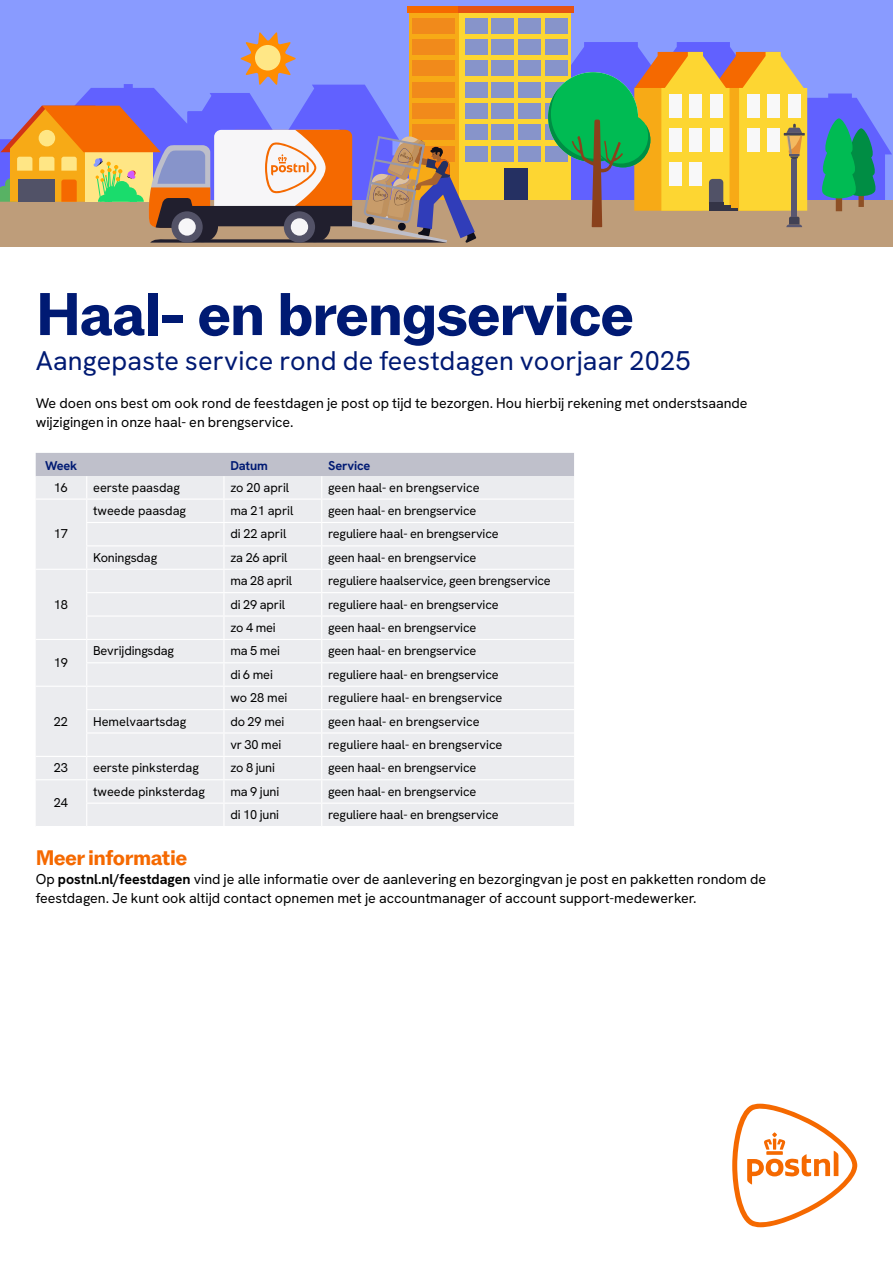
<style>
.page{position:relative;width:893px;height:1263px;background:#fff}
.page>*{position:absolute;margin:0;border:0;box-sizing:border-box;transform-origin:0 0}
.t1{font:700 60px "ABCROM";letter-spacing:-.025em;color:#001a73}
.t2{font:27px "Hanken Grotesk";letter-spacing:.01em;color:#001a73}
.t3{font:700 21px "ABCROM";letter-spacing:-.025em;color:#f56900}
.t4{font:14.25px/19.2px "Hanken Grotesk";color:#000}
.t5{font:12.75px "Hanken Grotesk";letter-spacing:-.01em;color:#000}
.t6{font:700 12.75px "Hanken Grotesk";letter-spacing:-.01em;color:#001a73}
.s1{font-weight:700}
</style>
<div class="page">
<svg style="left:732px;top:1104px;width:125px;height:123px"></svg>
<div style="left:0;top:1px;width:893px;height:200px;background:#899bff"></div>
<svg style="left:41px;top:42px;width:851px;height:159px"></svg>
<div style="left:409px;top:13px;width:50px;height:188px;background:#f7aa16"></div>
<div style="left:459px;top:13px;width:112px;height:188px;background:#fdd632"></div>
<div style="left:412px;top:18px;width:42px;height:16px;background:#f18a1b"></div>
<div style="left:412px;top:39px;width:42px;height:16px;background:#f18a1b"></div>
<div style="left:412px;top:61px;width:42px;height:15px;background:#f18a1b"></div>
<div style="left:412px;top:82px;width:42px;height:16px;background:#f18a1b"></div>
<div style="left:412px;top:103px;width:42px;height:16px;background:#f18a1b"></div>
<div style="left:492px;top:18px;width:22px;height:16px;background:#8794ca"></div>
<div style="left:465px;top:18px;width:22px;height:16px;background:#8794ca"></div>
<div style="left:545px;top:39px;width:22px;height:16px;background:#8794ca"></div>
<div style="left:518px;top:39px;width:23px;height:16px;background:#8794ca"></div>
<div style="left:545px;top:18px;width:22px;height:16px;background:#8794ca"></div>
<div style="left:518px;top:18px;width:23px;height:16px;background:#8794ca"></div>
<div style="left:492px;top:39px;width:22px;height:16px;background:#8794ca"></div>
<div style="left:465px;top:39px;width:22px;height:16px;background:#8794ca"></div>
<div style="left:545px;top:61px;width:22px;height:15px;background:#8794ca"></div>
<div style="left:518px;top:61px;width:23px;height:15px;background:#8794ca"></div>
<div style="left:492px;top:61px;width:22px;height:15px;background:#8794ca"></div>
<div style="left:465px;top:61px;width:22px;height:15px;background:#8794ca"></div>
<div style="left:545px;top:82px;width:22px;height:16px;background:#8794ca"></div>
<div style="left:518px;top:82px;width:23px;height:16px;background:#8794ca"></div>
<div style="left:492px;top:82px;width:22px;height:16px;background:#8794ca"></div>
<div style="left:465px;top:82px;width:22px;height:16px;background:#8794ca"></div>
<div style="left:545px;top:103px;width:22px;height:16px;background:#8794ca"></div>
<div style="left:518px;top:103px;width:23px;height:16px;background:#8794ca"></div>
<div style="left:492px;top:103px;width:22px;height:16px;background:#8794ca"></div>
<div style="left:465px;top:103px;width:22px;height:16px;background:#8794ca"></div>
<div style="left:545px;top:125px;width:22px;height:15px;background:#8794ca"></div>
<div style="left:518px;top:125px;width:23px;height:15px;background:#8794ca"></div>
<div style="left:492px;top:125px;width:22px;height:15px;background:#8794ca"></div>
<div style="left:465px;top:125px;width:22px;height:15px;background:#8794ca"></div>
<div style="left:545px;top:146px;width:22px;height:16px;background:#8794ca"></div>
<div style="left:518px;top:146px;width:23px;height:16px;background:#8794ca"></div>
<div style="left:492px;top:146px;width:22px;height:16px;background:#8794ca"></div>
<div style="left:465px;top:146px;width:22px;height:16px;background:#8794ca"></div>
<div style="left:457px;top:7px;width:117px;height:6px;background:#e55312"></div>
<div style="left:407px;top:7px;width:50px;height:6px;background:#f56900"></div>
<div style="left:504px;top:169px;width:24px;height:32px;background:#253062"></div>
<div style="left:0;top:201px;width:893px;height:46px;background:#be9d7a"></div>
<svg style="left:240px;top:32px;width:56px;height:53px"></svg>
<div style="left:255px;top:45px;width:26px;height:26px;background:#ffe786;border-radius:50%"></div>
<svg style="left:548px;top:52px;width:259px;height:175px"></svg>
<svg style="left:821px;top:118px;width:55px;height:93px"></svg>
<svg style="left:0;top:106px;width:476px;height:137px"></svg>
<svg style="left:36px;top:453px;width:538px;height:373px"></svg>
<h1 class="t1" style="left:36px;top:279px;width:600px">Haal- en brengservice</h1>
<h2 class="t2" style="left:36px;top:343px;width:656px">Aangepaste service rond de feestdagen voorjaar 2025</h2>
<p class="t4" style="left:36px;top:393px;width:713px">We doen ons best om ook rond de feestdagen je post op tijd te bezorgen. Hou hierbij rekening met onderstsaande wijzigingen in onze haal- en brengservice.</p>
<p class="t6" style="left:45px;top:457px;width:34px">Week</p>
<p class="t6" style="left:230px;top:457px;width:39px">Datum</p>
<p class="t6" style="left:328px;top:457px;width:44px">Service</p>
<p class="t5" style="left:54px;top:479px;width:16px">16</p>
<p class="t5" style="left:93px;top:479px;width:88px">eerste paasdag</p>
<p class="t5" style="left:230px;top:479px;width:60px">zo 20 april</p>
<p class="t5" style="left:328px;top:479px;width:153px">geen haal- en brengservice</p>
<p class="t5" style="left:54px;top:526px;width:16px">17</p>
<p class="t5" style="left:93px;top:502px;width:95px">tweede paasdag</p>
<p class="t5" style="left:230px;top:502px;width:65px">ma 21 april</p>
<p class="t5" style="left:328px;top:502px;width:150px">geen haal- en brengservice</p>
<p class="t5" style="left:230px;top:526px;width:58px">di 22 april</p>
<p class="t5" style="left:328px;top:526px;width:172px">reguliere haal- en brengservice</p>
<p class="t5" style="left:93px;top:549px;width:66px">Koningsdag</p>
<p class="t5" style="left:230px;top:549px;width:59px">za 26 april</p>
<p class="t5" style="left:328px;top:549px;width:150px">geen haal- en brengservice</p>
<p class="t5" style="left:54px;top:596px;width:16px">18</p>
<p class="t5" style="left:54px;top:654px;width:16px">19</p>
<p class="t5" style="left:54px;top:713px;width:16px">22</p>
<p class="t5" style="left:230px;top:572px;width:63px">ma 28 april</p>
<p class="t5" style="left:328px;top:572px;width:224px">reguliere haalservice, geen brengservice</p>
<p class="t5" style="left:230px;top:596px;width:56px">di 29 april</p>
<p class="t5" style="left:328px;top:596px;width:172px">reguliere haal- en brengservice</p>
<p class="t5" style="left:230px;top:619px;width:47px">zo 4 mei</p>
<p class="t5" style="left:328px;top:619px;width:150px">geen haal- en brengservice</p>
<p class="t5" style="left:93px;top:643px;width:83px">Bevrijdingsdag</p>
<p class="t5" style="left:230px;top:643px;width:51px">ma 5 mei</p>
<p class="t5" style="left:328px;top:643px;width:150px">geen haal- en brengservice</p>
<p class="t5" style="left:230px;top:666px;width:44px">di 6 mei</p>
<p class="t5" style="left:328px;top:666px;width:172px">reguliere haal- en brengservice</p>
<p class="t5" style="left:230px;top:689px;width:59px">wo 28 mei</p>
<p class="t5" style="left:328px;top:689px;width:176px">reguliere haal- en brengservice</p>
<p class="t5" style="left:93px;top:713px;width:95px">Hemelvaartsdag</p>
<p class="t5" style="left:230px;top:713px;width:56px">do 29 mei</p>
<p class="t5" style="left:328px;top:713px;width:153px">geen haal- en brengservice</p>
<p class="t5" style="left:230px;top:736px;width:53px">vr 30 mei</p>
<p class="t5" style="left:328px;top:736px;width:176px">reguliere haal- en brengservice</p>
<p class="t5" style="left:54px;top:760px;width:16px">23</p>
<p class="t5" style="left:93px;top:760px;width:107px">eerste pinksterdag</p>
<p class="t5" style="left:230px;top:760px;width:46px">zo 8 juni</p>
<p class="t5" style="left:328px;top:760px;width:150px">geen haal- en brengservice</p>
<p class="t5" style="left:54px;top:795px;width:16px">24</p>
<p class="t5" style="left:93px;top:783px;width:113px">tweede pinksterdag</p>
<p class="t5" style="left:230px;top:783px;width:50px">ma 9 juni</p>
<p class="t5" style="left:328px;top:783px;width:150px">geen haal- en brengservice</p>
<p class="t5" style="left:230px;top:806px;width:50px">di 10 juni</p>
<p class="t5" style="left:328px;top:806px;width:172px">reguliere haal- en brengservice</p>
<h3 class="t3" style="left:36px;top:845px;width:153px">Meer informatie</h3>
<p class="t4" style="left:36px;top:869px;width:732px">Op <span class="s1">postnl.nl/feestdagen</span> vind je alle informatie over de aanlevering en bezorgingvan je post en pakketten rondom de feestdagen. Je kunt ook altijd contact opnemen met je accountmanager of account support-medewerker.</p>
</div>
